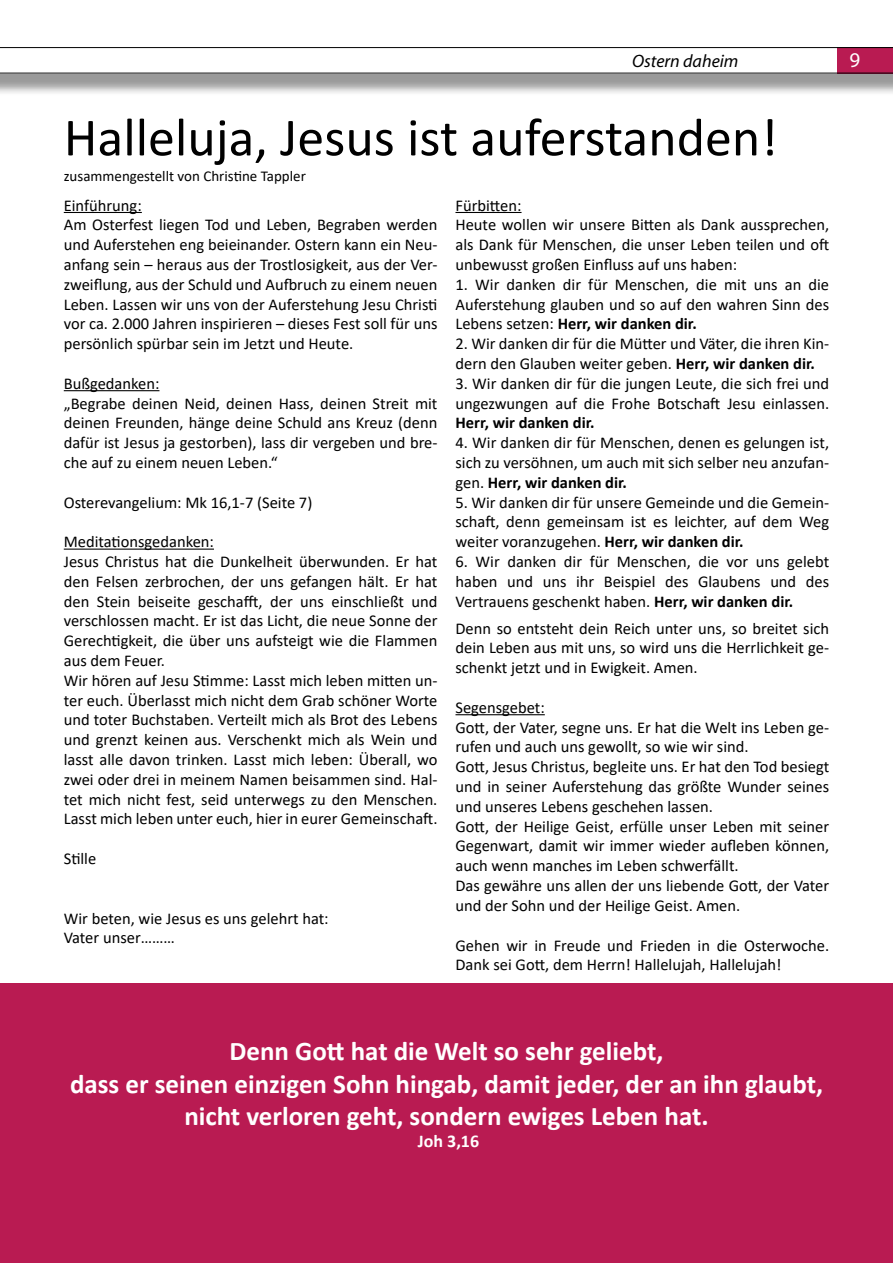
<style>
.page{position:relative;width:893px;height:1263px;background:#fff}
.page>*{position:absolute;margin:0;border:0;box-sizing:border-box;transform-origin:0 0}
.t1{font:54px "Calibri";color:#000}
.t2{font:700 27px/32.4px "Calibri";color:#fff;text-align:center}
.t3{font:21px "Myriad Pro";color:#fff}
.t4{font:italic 18px "Myriad";color:#000}
.t5{font:700 18px "Calibri";color:#fff}
.t6{font:16.5px/19.8px "Calibri";color:#000}
.t7{font:700 16.5px "Calibri";color:#000}
.t8{font:15px "Calibri";color:#000}
.s1{font-weight:700}
</style>
<div class="page">
<div style="left:0;top:56px;width:893px;height:41px;background:#000;opacity:.4"></div>
<svg style="left:0;top:47px;width:838px;height:26px"></svg>
<div style="left:838px;top:47px;width:55px;height:26px;background:#b91b52"></div>
<div style="left:0;top:983px;width:893px;height:280px;background:#b91b52"></div>
<hr style="left:64px;top:212px;width:78px;height:1px;background:#000">
<hr style="left:64px;top:390px;width:95px;height:1px;background:#000">
<hr style="left:64px;top:549px;width:150px;height:1px;background:#000">
<hr style="left:455px;top:212px;width:66px;height:1px;background:#000">
<hr style="left:455px;top:714px;width:90px;height:1px;background:#000">
<p class="t4" style="left:632px;top:52px;width:108px">Ostern daheim</p>
<p class="t3" style="left:850px;top:47px;width:12px">9</p>
<h1 class="t1" style="left:64px;top:100px;width:715px">Halleluja, Jesus ist auferstanden!</h1>
<p class="t8" style="left:64px;top:165px;width:244px">zusammengestellt von Christine Tappler</p>
<p class="t6" style="left:64px;top:195px;width:375px">Einführung:<br>Am Osterfest liegen Tod und Leben, Begraben werden und Auferstehen eng beieinander. Ostern kann ein Neu&shy;anfang sein – heraus aus der Trostlosigkeit, aus der Ver&shy;zweiflung, aus der Schuld und Aufbruch zu einem neuen Leben. Lassen wir uns von der Auferstehung Jesu Christi vor ca. 2.000 Jahren inspirieren – dieses Fest soll für uns persönlich spürbar sein im Jetzt und Heute.</p>
<p class="t6" style="left:64px;top:373px;width:375px">Bußgedanken:<br>„Begrabe deinen Neid, deinen Hass, deinen Streit mit deinen Freunden, hänge deine Schuld ans Kreuz (denn dafür ist Jesus ja gestorben), lass dir vergeben und bre&shy;che auf zu einem neuen Leben.“</p>
<p class="t6" style="left:64px;top:492px;width:250px">Osterevangelium: Mk 16,1-7 (Seite 7)</p>
<p class="t6" style="left:64px;top:531px;width:375px">Meditationsgedanken:<br>Jesus Christus hat die Dunkelheit überwunden. Er hat den Felsen zerbrochen, der uns gefangen hält. Er hat den Stein beiseite geschafft, der uns einschließt und verschlossen macht. Er ist das Licht, die neue Sonne der Gerechtigkeit, die über uns aufsteigt wie die Flammen aus dem Feuer.<br>Wir hören auf Jesu Stimme: Lasst mich leben mitten un&shy;ter euch. Überlasst mich nicht dem Grab schöner Worte und toter Buchstaben. Verteilt mich als Brot des Lebens und grenzt keinen aus. Verschenkt mich als Wein und lasst alle davon trinken. Lasst mich leben: Überall, wo zwei oder drei in meinem Namen beisammen sind. Hal&shy;tet mich nicht fest, seid unterwegs zu den Menschen.<br>Lasst mich leben unter euch, hier in eurer Gemeinschaft.</p>
<p class="t6" style="left:64px;top:848px;width:34px">Stille</p>
<p class="t6" style="left:64px;top:908px;width:266px">Wir beten, wie Jesus es uns gelehrt hat:<br>Vater unser………</p>
<p class="t6" style="left:455px;top:195px;width:375px">Fürbitten:<br>Heute wollen wir unsere Bitten als Dank aussprechen, als Dank für Menschen, die unser Leben teilen und oft unbewusst großen Einfluss auf uns haben:</p>
<p class="t6" style="left:455px;top:274px;width:375px;text-align:justify">1. Wir danken dir für Menschen, die mit uns an die Auferstehung glauben und so auf den wahren Sinn des Lebens setzen: <span class="s1">Herr, wir danken dir.</span></p>
<p class="t6" style="left:455px;top:333px;width:375px">2. Wir danken dir für die Mütter und Väter, die ihren Kin&shy;dern den Glauben weiter geben. <span class="s1">Herr, wir danken dir.</span></p>
<p class="t6" style="left:455px;top:373px;width:375px">3. Wir danken dir für die jungen Leute, die sich frei und ungezwungen auf die Frohe Botschaft Jesu einlassen.</p>
<p class="t7" style="left:455px;top:411px;width:141px">Herr, wir danken dir.</p>
<p class="t6" style="left:455px;top:432px;width:375px;text-align:justify">4. Wir danken dir für Menschen, denen es gelungen ist, sich zu versöhnen, um auch mit sich selber neu anzufan&shy;gen. <span class="s1">Herr, wir danken dir.</span></p>
<p class="t6" style="left:455px;top:492px;width:375px;text-align:justify">5. Wir danken dir für unsere Gemeinde und die Gemein&shy;schaft, denn gemeinsam ist es leichter, auf dem Weg weiter voranzugehen. <span class="s1">Herr, wir danken dir.</span></p>
<p class="t6" style="left:455px;top:551px;width:375px;text-align:justify">6. Wir danken dir für Menschen, die vor uns gelebt haben und uns ihr Beispiel des Glaubens und des Vertrauens geschenkt haben. <span class="s1">Herr, wir danken dir.</span></p>
<p class="t6" style="left:455px;top:618px;width:375px;text-align:justify">Denn so entsteht dein Reich unter uns, so breitet sich dein Leben aus mit uns, so wird uns die Herrlichkeit ge&shy;schenkt jetzt und in Ewigkeit. Amen.</p>
<p class="t6" style="left:455px;top:697px;width:375px">Segensgebet:<br>Gott, der Vater, segne uns. Er hat die Welt ins Leben ge&shy;rufen und auch uns gewollt, so wie wir sind.<br>Gott, Jesus Christus, begleite uns. Er hat den Tod besiegt und in seiner Auferstehung das größte Wunder seines und unseres Lebens geschehen lassen.<br>Gott, der Heilige Geist, erfülle unser Leben mit seiner Gegenwart, damit wir immer wieder aufleben können, auch wenn manches im Leben schwerfällt.<br>Das gewähre uns allen der uns liebende Gott, der Vater und der Sohn und der Heilige Geist. Amen.</p>
<p class="t6" style="left:455px;top:935px;width:375px">Gehen wir in Freude und Frieden in die Osterwoche.<br>Dank sei Gott, dem Herrn! Hallelujah, Hallelujah!</p>
<h2 class="t2" style="left:70px;top:1035px;width:754px">Denn Gott hat die Welt so sehr geliebt,<br>dass er seinen einzigen Sohn hingab, damit jeder, der an ihn glaubt, nicht verloren geht, sondern ewiges Leben hat.</h2>
<p class="t5" style="left:418px;top:1128px;width:63px">Joh 3,16</p>
</div>
